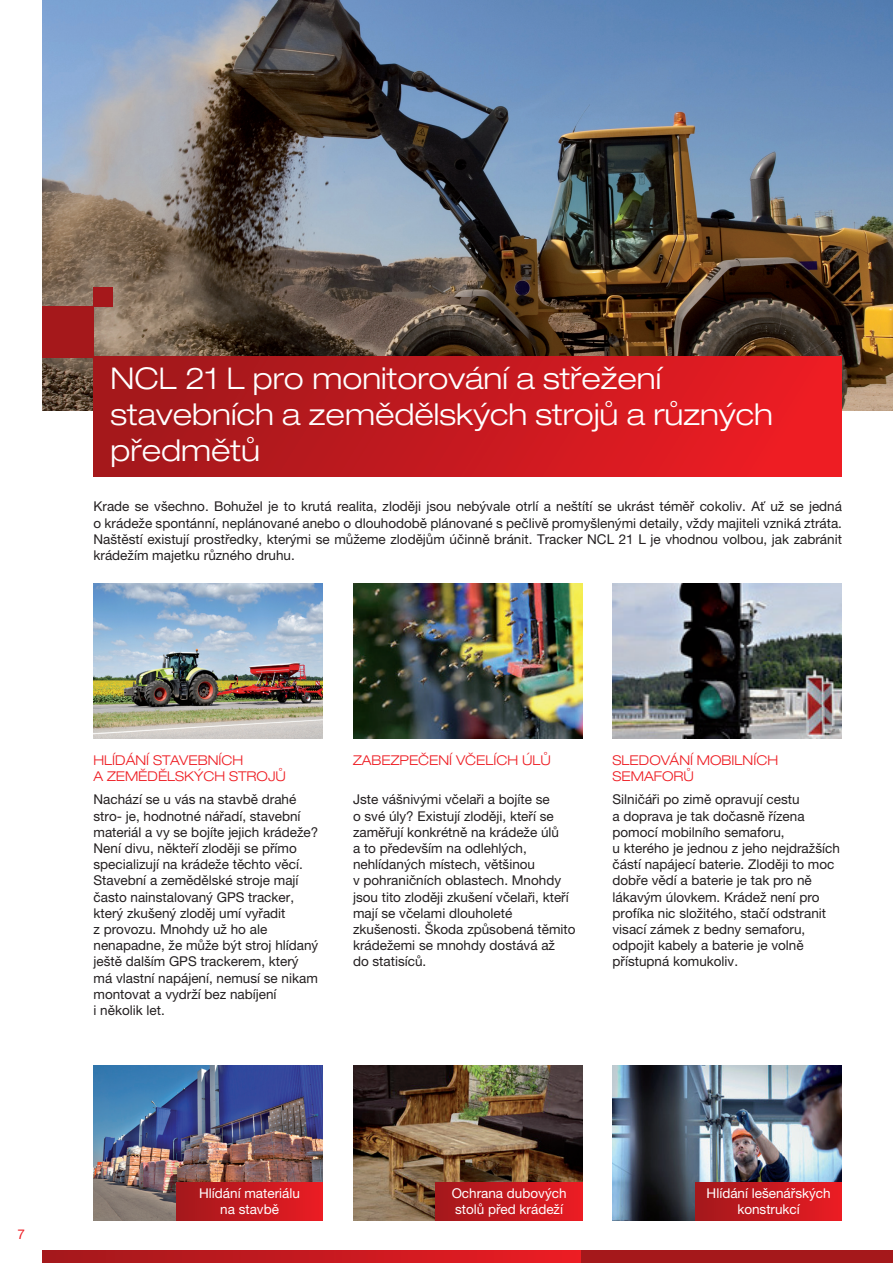
<style>
.page{position:relative;width:893px;height:1263px;background:#fff}
.page>*{position:absolute;margin:0;border:0;box-sizing:border-box;transform-origin:0 0}
.t1{font:300 expanded 30px/36px "Helvetica Neue LT Pro";color:#fff}
.t2{font:13.5px/16.2px "Helvetica Neue LT Pro";color:#231f20}
.t3{font:13.5px/16.2px "Helvetica Neue LT Pro";color:#fff;text-align:center}
.t4{font:300 expanded 13.5px/16.2px "Helvetica Neue LT Pro";color:#ee1d23}
.t5{font:13.5px "Helvetica Neue LT Pro";color:#ee1d23}
</style>
<div class="page">
<div style="left:577px;top:1250px;width:316px;height:13px;background:#a5181b"></div>
<svg style="left:43px;top:1250px;width:537px;height:13px;background:#c6191f"></svg>
<img style="left:43px;top:0;width:850px;height:410px">
<div style="left:43px;top:306px;width:51px;height:51px;background:#a5181b"></div>
<div style="left:94px;top:287px;width:19px;height:19px;background:#a5181b"></div>
<div style="left:94px;top:356px;width:748px;height:120px;background:linear-gradient(to right,#9e171b,#ef1c24)"></div>
<img style="left:94px;top:584px;width:229px;height:154px">
<img style="left:94px;top:1066px;width:229px;height:154px">
<img style="left:353px;top:584px;width:229px;height:154px">
<img style="left:353px;top:1066px;width:229px;height:154px">
<img style="left:613px;top:584px;width:229px;height:154px">
<img style="left:613px;top:1066px;width:229px;height:154px">
<div style="left:176px;top:1182px;width:147px;height:38px;background:linear-gradient(to right,#a2181b,#ea1c23)"></div>
<div style="left:436px;top:1182px;width:146px;height:38px;background:linear-gradient(to right,#a2181c,#ea1c23)"></div>
<div style="left:695px;top:1182px;width:147px;height:38px;background:linear-gradient(to right,#a2181b,#ea1c23)"></div>
<h1 class="t1" style="left:111px;top:360px;width:664px">NCL 21 L pro monitorování a střežení stavebních a zemědělských strojů a různých předmětů</h1>
<p class="t2" style="left:94px;top:498px;width:750px">Krade se všechno. Bohužel je to krutá realita, zloději jsou nebývale otrlí a neštítí se ukrást téměř cokoliv. Ať už se jedná o krádeže spontánní, neplánované anebo o dlouhodobě plánované s pečlivě promyšlenými detaily, vždy majiteli vzniká ztráta.<br>Naštěstí existují prostředky, kterými se můžeme zlodějům účinně bránit. Tracker NCL 21 L je vhodnou volbou, jak zabránit krádežím majetku různého druhu.</p>
<p class="t4" style="left:94px;top:752px;width:194px">HLÍDÁNÍ STAVEBNÍCH<br>A ZEMĚDĚLSKÝCH STROJŮ</p>
<p class="t2" style="left:94px;top:791px;width:226px">Nachází se u vás na stavbě drahé stro- je, hodnotné nářadí, stavební materiál a vy se bojíte jejich krádeže?<br>Není divu, někteří zloději se přímo specializují na krádeže těchto věcí.<br>Stavební a zemědělské stroje mají často nainstalovaný GPS tracker, který zkušený zloděj umí vyřadit<br>z provozu. Mnohdy už ho ale nenapadne, že může být stroj hlídaný ještě dalším GPS trackerem, který má vlastní napájení, nemusí se nikam montovat a vydrží bez nabíjení<br>i několik let.</p>
<p class="t4" style="left:353px;top:752px;width:200px">ZABEZPEČENÍ VČELÍCH ÚLŮ</p>
<p class="t2" style="left:353px;top:791px;width:224px">Jste vášnivými včelaři a bojíte se<br>o své úly? Existují zloději, kteří se zaměřují konkrétně na krádeže úlů<br>a to především na odlehlých, nehlídaných místech, většinou<br>v pohraničních oblastech. Mnohdy jsou tito zloději zkušení včelaři, kteří mají se včelami dlouholeté zkušenosti. Škoda způsobená těmito krádežemi se mnohdy dostává až<br>do statisíců.</p>
<p class="t4" style="left:613px;top:752px;width:167px">SLEDOVÁNÍ MOBILNÍCH<br>SEMAFORŮ</p>
<p class="t2" style="left:613px;top:791px;width:229px">Silničáři po zimě opravují cestu<br>a doprava je tak dočasně řízena pomocí mobilního semaforu,<br>u kterého je jednou z jeho nejdražších částí napájecí baterie. Zloději to moc dobře vědí a baterie je tak pro ně lákavým úlovkem. Krádež není pro profíka nic složitého, stačí odstranit visací zámek z bedny semaforu, odpojit kabely a baterie je volně přístupná komukoliv.</p>
<p class="t5" style="left:18px;top:1226px;width:9px">7</p>
<p class="t3" style="left:199px;top:1185px;width:102px">Hlídání materiálu na stavbě</p>
<p class="t3" style="left:452px;top:1185px;width:116px;text-align:left">Ochrana dubových stolů před krádeží</p>
<p class="t3" style="left:707px;top:1185px;width:126px">Hlídání lešenářských konstrukcí</p>
</div>
